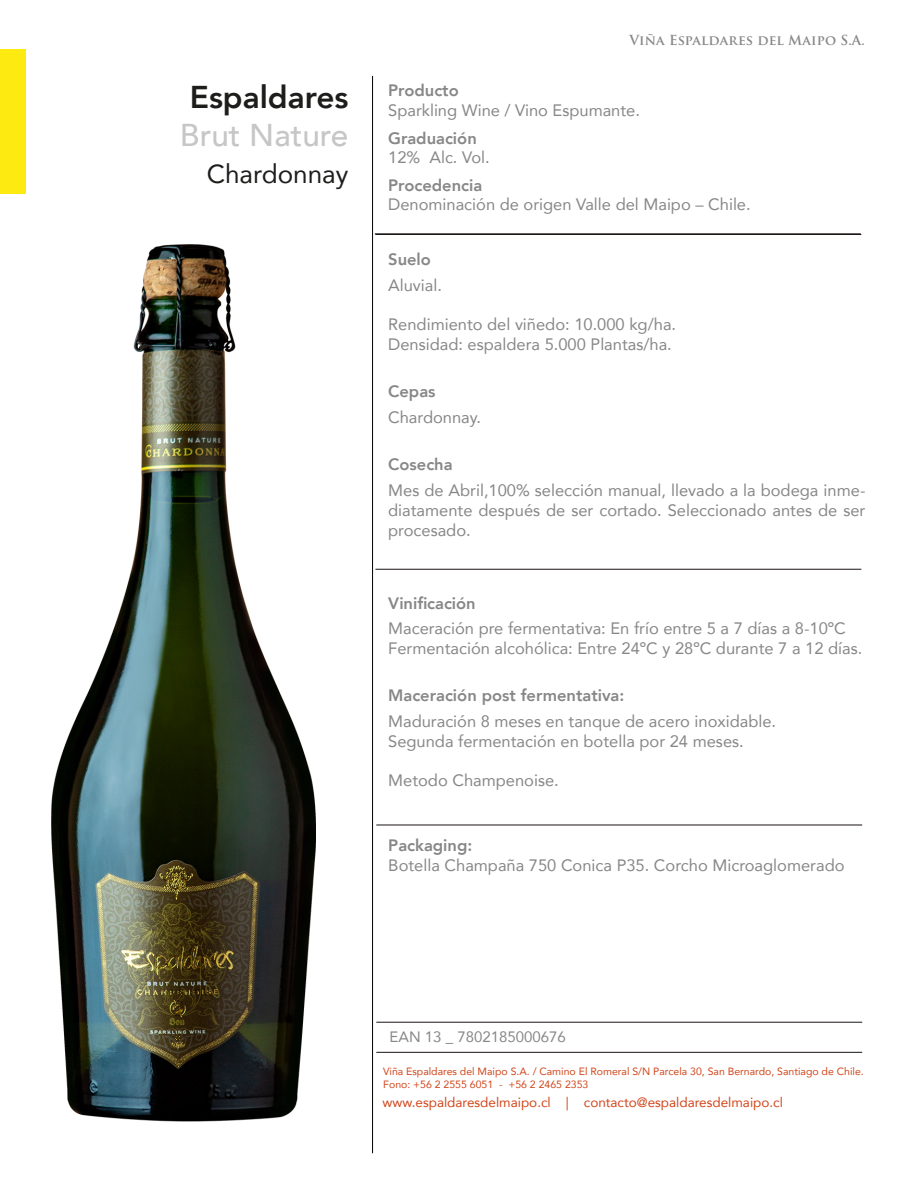
<style>
.page{position:relative;width:918px;height:1188px;background:#fff}
.page>*{position:absolute;margin:0;border:0;box-sizing:border-box;transform-origin:0 0}
.t1{font:800 31.5px "Avenir";color:#1d1d1b}
.t2{font:500 31.5px "Avenir";color:#c6c6c6}
.t3{font:26.1px "Avenir";color:#1d1d1b}
.t4{font:16.5px/19.8px "Avenir";color:#878787}
.t5{font:800 16.5px "Avenir";color:#878787}
.t6{font:15px "Avenir";color:#878787}
.t7{font:13.5px "Avenir";color:#d1451a}
.t8{font:700 13.5px "Trajan Pro";letter-spacing:.01em;color:#878787}
.t9{font:10.5px/12.6px "Avenir";color:#d1451a}
</style>
<div class="page">
<hr style="left:376px;top:825px;width:486px;height:1px;background:#1a1413">
<hr style="left:376px;top:1022px;width:486px;height:1px;background:#1a1413">
<hr style="left:376px;top:1052px;width:486px;height:1px;background:#1a1413">
<div style="left:0;top:49px;width:26px;height:145px;background:#fcea10"></div>
<hr style="left:375px;top:569px;width:486px;height:1px;background:#1a1413">
<hr style="left:375px;top:234px;width:486px;height:1px;background:#1a1413">
<hr style="left:372px;top:76px;width:1px;height:1077px;background:#000">
<img style="left:51px;top:244px;width:265px;height:878px">
<h1 class="t1" style="left:190px;top:72px;width:160px">Espaldares</h1>
<h1 class="t2" style="left:180px;top:108px;width:170px">Brut Nature</h1>
<h2 class="t3" style="left:207px;top:153px;width:143px">Chardonnay</h2>
<p class="t8" style="left:629px;top:32px;width:237px">Viña Espaldares del Maipo S.A.</p>
<p class="t5" style="left:388px;top:78px;width:72px">Producto</p>
<p class="t4" style="left:388px;top:100px;width:253px">Sparkling Wine / Vino Espumante.</p>
<p class="t5" style="left:388px;top:125px;width:90px">Graduación</p>
<p class="t4" style="left:388px;top:147px;width:103px">12% Alc. Vol.</p>
<p class="t5" style="left:388px;top:172px;width:96px">Procedencia</p>
<p class="t4" style="left:388px;top:194px;width:364px">Denominación de origen Valle del Maipo – Chile.</p>
<p class="t5" style="left:388px;top:246px;width:44px">Suelo</p>
<p class="t4" style="left:388px;top:275px;width:55px">Aluvial.</p>
<p class="t4" style="left:388px;top:314px;width:289px">Rendimiento del viñedo: 10.000 kg/ha.<br>Densidad: espaldera 5.000 Plantas/ha.</p>
<p class="t5" style="left:388px;top:379px;width:49px">Cepas</p>
<p class="t4" style="left:388px;top:407px;width:95px">Chardonnay.</p>
<p class="t5" style="left:388px;top:452px;width:66px">Cosecha</p>
<p class="t4" style="left:388px;top:480px;width:479px;text-align:justify">Mes de Abril,100% selección manual, llevado a la bodega inme&shy;diatamente después de ser cortado. Seleccionado antes de ser procesado.</p>
<p class="t5" style="left:388px;top:590px;width:89px">Vinificación</p>
<p class="t4" style="left:388px;top:618px;width:476px">Maceración pre fermentativa: En frío entre 5 a 7 días a 8-10ºC<br>Fermentación alcohólica: Entre 24ºC y 28ºC durante 7 a 12 días.</p>
<p class="t5" style="left:388px;top:683px;width:238px">Maceración post fermentativa:</p>
<p class="t4" style="left:388px;top:711px;width:389px">Maduración 8 meses en tanque de acero inoxidable.<br>Segunda fermentación en botella por 24 meses.</p>
<p class="t4" style="left:388px;top:770px;width:172px">Metodo Champenoise.</p>
<p class="t5" style="left:388px;top:833px;width:86px">Packaging:</p>
<p class="t4" style="left:388px;top:855px;width:458px">Botella Champaña 750 Conica P35. Corcho Microaglomerado</p>
<p class="t6" style="left:390px;top:1024px;width:178px">EAN 13 _ 7802185000676</p>
<p class="t9" style="left:383px;top:1065px;width:482px">Viña Espaldares del Maipo S.A. / Camino El Romeral S/N Parcela 30, San Bernardo, Santiago de Chile.<br>Fono: +56 2 2555 6051 - +56 2 2465 2353</p>
<p class="t7" style="left:383px;top:1091px;width:402px">www.espaldaresdelmaipo.cl | contacto@espaldaresdelmaipo.cl</p>
</div>
